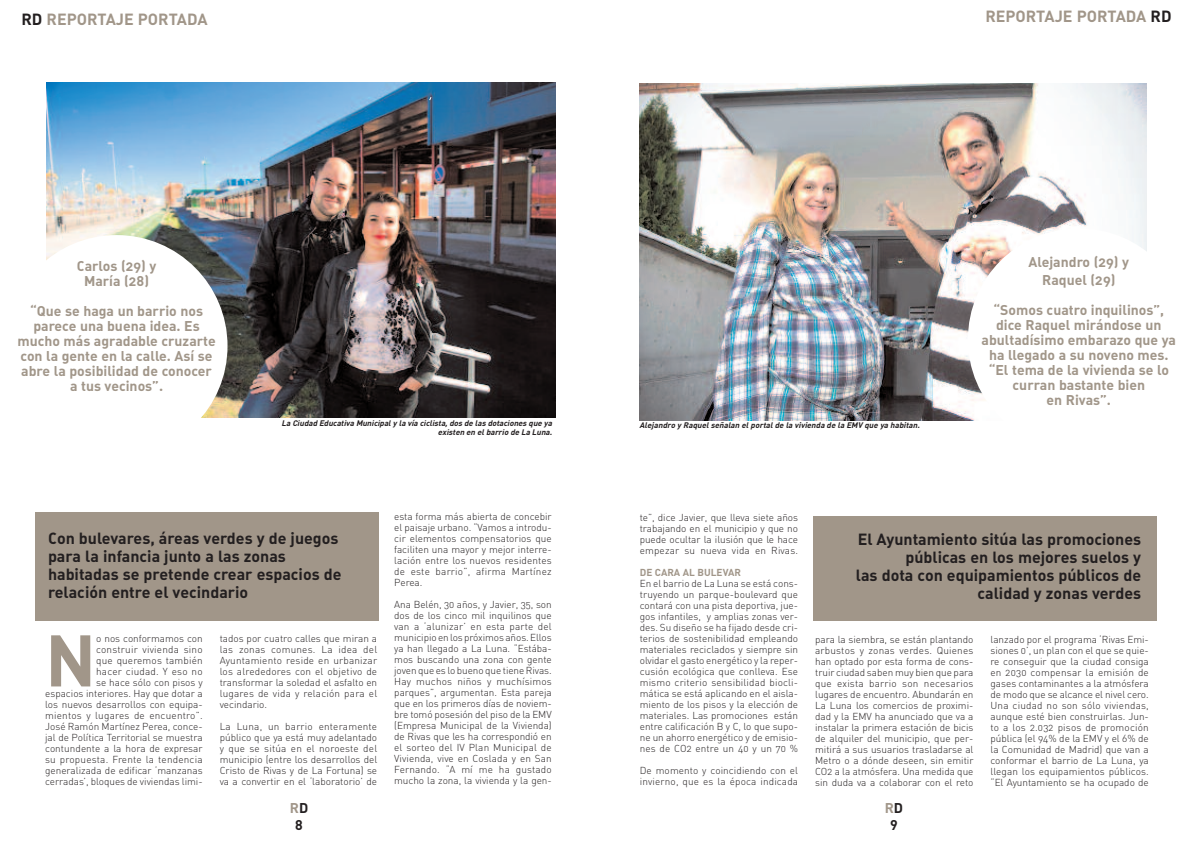
<style>
.page{position:relative;width:1191px;height:842px;background:#fff}
.page>*{position:absolute;margin:0;border:0;box-sizing:border-box;transform-origin:0 0}
.t1{font:71.8px "DIN Bold Alternate";color:#a19689}
.t2{font:16px/18px "DIN Bold Alternate";color:#231f20;text-align:right}
.t3{font:700 16px "DIN";color:#a19689}
.t4{font:14px/15px "DIN Bold Alternate";color:#a19689;text-align:center}
.t5{font:700 14px/17px "DIN";color:#231f20;text-align:center}
.t6{font:10px/11px "DIN Light Alternate";color:#231f20;text-align:justify}
.t7{font:700 10px "DIN";color:#a19689}
.t8{font:italic 700 8px/9px "DIN";color:#231f20;text-align:right}
.t9{font:italic 8px "DIN Bold Alternate";color:#231f20}
.s1{color:#231f20}
.s2{color:#a19689}
</style>
<div class="page">
<div style="left:35px;top:512px;width:343px;height:108px;background:#a19689"></div>
<img style="left:46px;top:83px;width:509px;height:334px">
<img style="left:639px;top:83px;width:507px;height:338px">
<svg style="left:428px;top:96px;width:4px;height:5px"></svg>
<div style="left:6px;top:235px;width:221px;height:222px;background:#fff;border-radius:50%"></div>
<div style="left:968px;top:228px;width:221px;height:222px;background:#fff;border-radius:50%"></div>
<div style="left:813px;top:516px;width:344px;height:104px;background:#a19689"></div>
<h2 class="t3" style="left:21px;top:8px;width:188px"><span class="s1">RD</span> REPORTAJE PORTADA</h2>
<h2 class="t3" style="left:985px;top:6px;width:188px">REPORTAJE PORTADA <span class="s1">RD</span></h2>
<h3 class="t4" style="left:77px;top:257px;width:81px">Carlos (29) y<br>María (28)</h3>
<h3 class="t4" style="left:17px;top:302px;width:200px">“Que se haga un barrio nos parece una buena idea. Es mucho más agradable cruzarte con la gente en la calle. Así se abre la posibilidad de conocer a tus vecinos”.</h3>
<h3 class="t4" style="left:1028px;top:252px;width:102px;line-height:18px">Alejandro (29) y<br>Raquel (29)</h3>
<h3 class="t4" style="left:981px;top:302px;width:196px">“Somos cuatro inquilinos”, dice Raquel mirándose un abultadísimo embarazo que ya ha llegado a su noveno mes. “El tema de la vivienda se lo curran bastante bien<br>en Rivas”.</h3>
<p class="t8" style="left:282px;top:418px;width:274px">La Ciudad Educativa Municipal y la vía ciclista, dos de las dotaciones que ya existen en el barrio de La Luna.</p>
<p class="t9" style="left:639px;top:420px;width:284px">Alejandro y Raquel señalan el portal de la vivienda de la EMV que ya habitan.</p>
<h2 class="t2" style="left:48px;top:528px;width:295px;text-align:left">Con bulevares, áreas verdes y de juegos para la infancia junto a las zonas habitadas se pretende crear espacios de relación entre el vecindario</h2>
<p class="t6" style="left:45px;top:633px;width:159px;text-align:right">o nos conformamos con<br>construir vivienda sino<br>que queremos también<br>hacer ciudad. Y eso no<br>se hace sólo con pisos y<br>espacios interiores. Hay que dotar a los nuevos desarrollos con equipa&shy;mientos y lugares de encuentro”.<br>José Ramón Martínez Perea, conce&shy;jal de Política Territorial se muestra contundente a la hora de expresar su propuesta. Frente la tendencia generalizada de edificar ‘manzanas cerradas’, bloques de viviendas limi-</p>
<p class="t6" style="left:220px;top:633px;width:159px">tados por cuatro calles que miran a las zonas comunes. La idea del Ayuntamiento reside en urbanizar los alrededores con el objetivo de transformar la soledad el asfalto en lugares de vida y relación para el vecindario.</p>
<h1 class="t1" style="left:45px;top:613px;width:53px">N</h1>
<p class="t6" style="left:220px;top:721px;width:159px">La Luna, un barrio enteramente público que ya está muy adelantado y que se sitúa en el noroeste del municipio (entre los desarrollos del Cristo de Rivas y de La Fortuna) se va a convertir en el ‘laboratorio’ de</p>
<p class="t6" style="left:394px;top:511px;width:159px">esta forma más abierta de concebir el paisaje urbano. “Vamos a introdu&shy;cir elementos compensatorios que faciliten una mayor y mejor interre&shy;lación entre los nuevos residentes de este barrio”, afirma Martínez Perea.</p>
<p class="t6" style="left:394px;top:599px;width:159px">Ana Belén, 30 años, y Javier, 35, son dos de los cinco mil inquilinos que van a ‘alunizar’ en esta parte del municipioenlospróximosaños.Ellos ya han llegado a La Luna. “Estába&shy;mos buscando una zona con gente joven que es lo bueno que tiene Rivas.<br>Hay muchos niños y muchísimos parques”, argumentan. Esta pareja que en los primeros días de noviem&shy;bre tomó posesión del piso de la EMV (Empresa Municipal de la Vivienda) de Rivas que les ha correspondió en el sorteo del IV Plan Municipal de Vivienda, vive en Coslada y en San Fernando. “A mí me ha gustado mucho la zona, la vivienda y la gen-</p>
<p class="t6" style="left:640px;top:512px;width:160px">te”, dice Javier, que lleva siete años trabajando en el municipio y que no puede ocultar la ilusión que le hace empezar su nueva vida en Rivas.</p>
<p class="t7" style="left:640px;top:566px;width:103px">DE CARA AL BULEVAR</p>
<p class="t6" style="left:640px;top:578px;width:160px">En el barrio de La Luna se está cons&shy;truyendo un parque-boulevard que contará con una pista deportiva, jue&shy;gos infantiles, y amplias zonas ver&shy;des. Su diseño se ha fijado desde cri&shy;terios de sostenibilidad empleando materiales reciclados y siempre sin olvidar el gasto energético y la reper&shy;cusión ecológica que conlleva. Ese mismo criterio sensibilidad biocli&shy;mática se está aplicando en el aisla&shy;miento de los pisos y la elección de materiales. Las promociones están entre calificación B y C, lo que supo&shy;ne un ahorro energético y de emisio&shy;nes de CO2 entre un 40 y un 70 %</p>
<p class="t6" style="left:640px;top:765px;width:160px">De momento y coincidiendo con el invierno, que es la época indicada</p>
<h2 class="t2" style="left:856px;top:530px;width:287px">El Ayuntamiento sitúa las promociones públicas en los mejores suelos y<br>las dota con equipamientos públicos de calidad y zonas verdes</h2>
<p class="t6" style="left:815px;top:633px;width:160px">para la siembra, se están plantando arbustos y zonas verdes. Quienes han optado por esta forma de cons&shy;truir ciudad saben muy bien que para que exista barrio son necesarios lugares de encuentro. Abundarán en La Luna los comercios de proximi&shy;dad y la EMV ha anunciado que va a instalar la primera estación de bicis de alquiler del municipio, que per&shy;mitirá a sus usuarios trasladarse al Metro o a dónde deseen, sin emitir CO2 a la atmósfera. Una medida que sin duda va a colaborar con el reto</p>
<p class="t6" style="left:990px;top:633px;width:160px">lanzado por el programa ‘Rivas Emi&shy;siones 0’, un plan con el que se quie&shy;re conseguir que la ciudad consiga en 2030 compensar la emisión de gases contaminantes a la atmósfera de modo que se alcance el nivel cero.<br>Una ciudad no son sólo viviendas, aunque esté bien construirlas. Jun&shy;to a los 2.032 pisos de promoción pública (el 94% de la EMV y el 6% de la Comunidad de Madrid) que van a conformar el barrio de La Luna, ya llegan los equipamientos públicos. “El Ayuntamiento se ha ocupado de</p>
<h3 class="t5" style="left:290px;top:799px;width:20px"><span class="s2">R</span>D<br>8</h3>
<h3 class="t5" style="left:884px;top:799px;width:20px"><span class="s2">R</span>D<br>9</h3>
</div>
